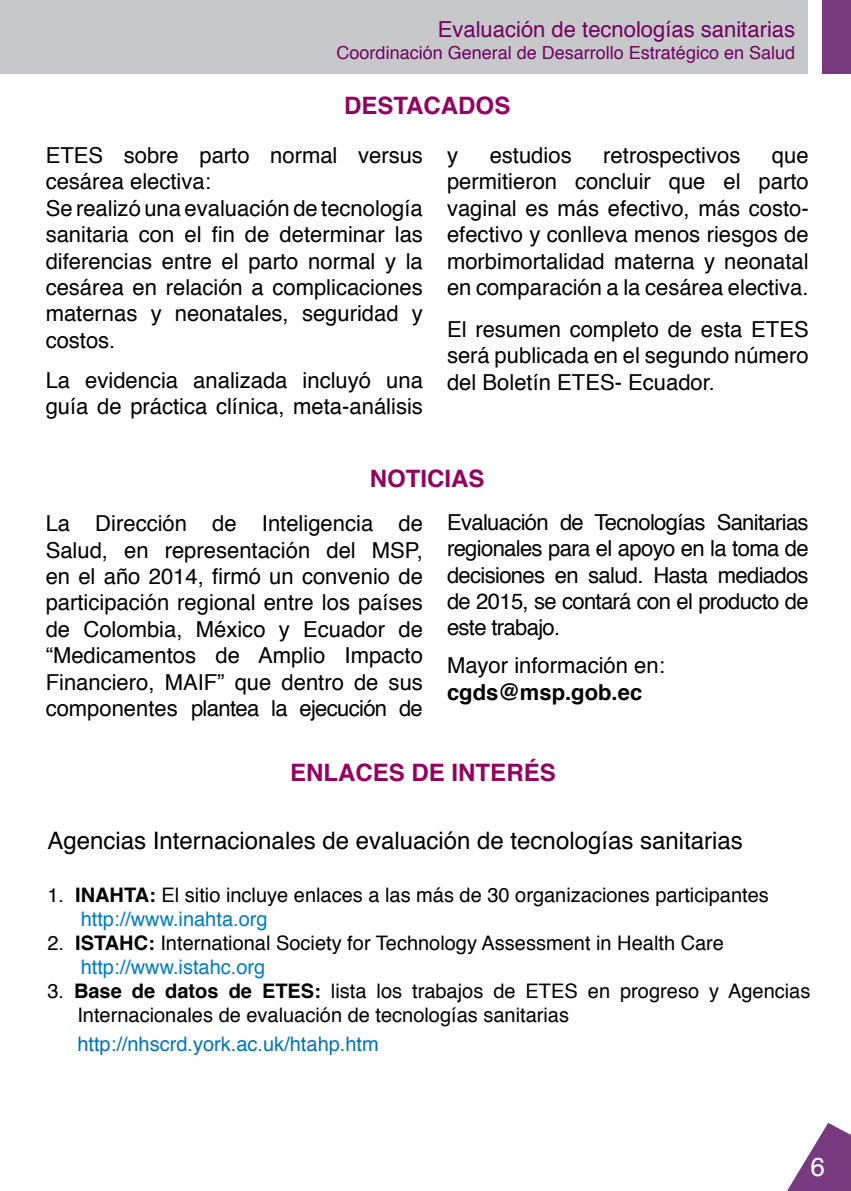
<style>
.page{position:relative;width:851px;height:1191px;background:#fff}
.page>*{position:absolute;margin:0;border:0;box-sizing:border-box;transform-origin:0 0}
.t1{font:26px "Helvetica";color:#fff}
.t2{font:24px "Helvetica";color:#000}
.t3{font:700 24px "Helvetica";color:#930060}
.t4{font:22px/26.4px "Helvetica";color:#000}
.t5{font:22px/26.4px "Helvetica";letter-spacing:-.03em;color:#000}
.t6{font:22px "Helvetica";color:#730062}
.t7{font:700 22px "Helvetica";color:#000}
.t8{font:20px/24px "Helvetica";color:#000}
.t9{font:20px "Helvetica";color:#0074b5}
.t10{font:20px "Helvetica";color:#007bc1}
.t11{font:700 20px "Helvetica";color:#000}
.t12{font:18px "Helvetica";color:#730062}
.s1{font-weight:700}
.s2{color:#007bc1}
</style>
<div class="page">
<div style="left:821px;top:0;width:29px;height:74px;background:#773a7e"></div>
<div style="left:0;top:0;width:807px;height:74px;background:#c7c8ca"></div>
<svg style="left:787px;top:1123px;width:63px;height:68px"></svg>
<p class="t6" style="left:438px;top:13px;width:359px">Evaluación de tecnologías sanitarias</p>
<p class="t12" style="left:676px;top:39px;width:121px">́gico en Salud</p>
<p class="t12" style="left:336px;top:39px;width:92px">Coordinacio</p>
<p class="t12" style="left:422px;top:39px;width:265px">ń General de Desarrollo Estrate</p>
<p class="t3" style="left:344px;top:87px;width:168px">DESTACADOS</p>
<p class="t4" style="left:80px;top:143px;width:132px;text-indent:-34px">ETES<br>́rea electiva:</p>
<p class="t4" style="left:124px;top:143px;width:57px">sobre</p>
<p class="t4" style="left:199px;top:143px;width:52px">parto</p>
<p class="t4" style="left:46px;top:169px;width:41px">cesa</p>
<p class="t4" style="left:270px;top:143px;width:69px">normal</p>
<p class="t4" style="left:358px;top:143px;width:66px">versus</p>
<p class="t4" style="left:46px;top:196px;width:90px">Se realizo</p>
<p class="t4" style="left:129px;top:196px;width:7px">́</p>
<p class="t4" style="left:144px;top:196px;width:128px">una evaluacio</p>
<p class="t4" style="left:265px;top:196px;width:159px">ń de tecnologi á</p>
<p class="t4" style="left:212px;top:222px;width:25px">fin</p>
<p class="t4" style="left:245px;top:222px;width:26px">de</p>
<p class="t4" style="left:279px;top:222px;width:107px">determinar</p>
<p class="t4" style="left:46px;top:222px;width:85px">sanitaria</p>
<p class="t4" style="left:46px;top:248px;width:378px">diferencias entre el parto normal y la</p>
<p class="t4" style="left:218px;top:275px;width:206px">ań complicaciones</p>
<p class="t4" style="left:184px;top:222px;width:19px">el</p>
<p class="t4" style="left:395px;top:222px;width:30px">las</p>
<p class="t4" style="left:139px;top:222px;width:37px">con</p>
<p class="t4" style="left:46px;top:275px;width:41px">cesa</p>
<p class="t4" style="left:80px;top:275px;width:145px">́rea en relacio</p>
<p class="t4" style="left:46px;top:301px;width:93px">maternas costos.</p>
<p class="t4" style="left:151px;top:301px;width:12px">y</p>
<p class="t4" style="left:175px;top:301px;width:115px">neonatales,</p>
<p class="t4" style="left:302px;top:301px;width:98px">seguridad</p>
<p class="t4" style="left:412px;top:301px;width:12px">y</p>
<p class="t4" style="left:46px;top:368px;width:26px">La</p>
<p class="t4" style="left:85px;top:368px;width:94px">evidencia</p>
<p class="t4" style="left:193px;top:368px;width:96px">analizada</p>
<p class="t4" style="left:302px;top:368px;width:63px">incluyo</p>
<p class="t4" style="left:359px;top:368px;width:7px">́</p>
<p class="t4" style="left:386px;top:368px;width:38px">una</p>
<p class="t4" style="left:46px;top:394px;width:111px">gui á de pra</p>
<p class="t4" style="left:150px;top:394px;width:231px">́ctica clínica, meta-ana</p>
<p class="t4" style="left:374px;top:394px;width:50px">́lisis</p>
<p class="t4" style="left:447px;top:143px;width:12px">y</p>
<p class="t4" style="left:489px;top:143px;width:83px">estudios</p>
<p class="t4" style="left:603px;top:143px;width:138px">retrospectivos</p>
<p class="t4" style="left:771px;top:143px;width:38px">que</p>
<p class="t4" style="left:447px;top:169px;width:112px">permitieron</p>
<p class="t4" style="left:447px;top:222px;width:363px">efectivo y conlleva menos riesgos de</p>
<p class="t4" style="left:575px;top:169px;width:77px">concluir</p>
<p class="t4" style="left:723px;top:169px;width:19px">el</p>
<p class="t4" style="left:758px;top:169px;width:52px">parto</p>
<p class="t4" style="left:668px;top:169px;width:38px">que</p>
<p class="t4" style="left:447px;top:196px;width:136px">vaginal es ma</p>
<p class="t4" style="left:447px;top:248px;width:363px;text-align:right">morbimortalidad materna y neonatal ́rea electiva.</p>
<p class="t4" style="left:575px;top:196px;width:148px">ś efectivo, ma</p>
<p class="t4" style="left:716px;top:196px;width:93px">ś costo-</p>
<p class="t4" style="left:447px;top:267px;width:363px;line-height:42px">en comparacio<br>El resumen completo de esta ETES</p>
<p class="t4" style="left:494px;top:343px;width:315px">publicada en el segundo ́n u mero</p>
<p class="t4" style="left:577px;top:275px;width:109px">l aań cesa</p>
<p class="t4" style="left:447px;top:343px;width:269px">sera<br>del Boleti ń ETES- Ecuador.</p>
<p class="t4" style="left:477px;top:343px;width:7px">́</p>
<p class="t3" style="left:370px;top:459px;width:116px">NOTICIAS</p>
<p class="t4" style="left:46px;top:511px;width:26px">La</p>
<p class="t4" style="left:95px;top:511px;width:74px">Direccio</p>
<p class="t4" style="left:162px;top:511px;width:26px">ń</p>
<p class="t4" style="left:212px;top:511px;width:26px">de</p>
<p class="t4" style="left:262px;top:511px;width:113px">Inteligencia</p>
<p class="t4" style="left:398px;top:511px;width:26px">de</p>
<p class="t4" style="left:46px;top:537px;width:64px">Salud,</p>
<p class="t4" style="left:124px;top:537px;width:26px">en</p>
<p class="t4" style="left:165px;top:537px;width:147px">representación</p>
<p class="t4" style="left:326px;top:537px;width:31px">del</p>
<p class="t4" style="left:372px;top:537px;width:52px">MSP,</p>
<p class="t4" style="left:145px;top:564px;width:279px;text-indent:-99px">en el õa n 2014, firmo<br>ń regional entre los países</p>
<p class="t4" style="left:249px;top:564px;width:7px">́</p>
<p class="t4" style="left:269px;top:564px;width:155px">un convenio de</p>
<p class="t4" style="left:46px;top:590px;width:106px">participacio</p>
<p class="t4" style="left:46px;top:616px;width:26px">de</p>
<p class="t4" style="left:83px;top:616px;width:101px">Colombia,</p>
<p class="t4" style="left:196px;top:616px;width:25px">Me</p>
<p class="t4" style="left:214px;top:616px;width:53px">́xico</p>
<p class="t4" style="left:279px;top:616px;width:12px">y</p>
<p class="t4" style="left:303px;top:616px;width:83px">Ecuador</p>
<p class="t4" style="left:398px;top:616px;width:26px">de</p>
<p class="t4" style="left:46px;top:643px;width:152px">“Medicamentos</p>
<p class="t4" style="left:215px;top:643px;width:26px">de</p>
<p class="t4" style="left:258px;top:643px;width:69px">Amplio</p>
<p class="t4" style="left:344px;top:643px;width:80px">Impacto</p>
<p class="t4" style="left:46px;top:669px;width:110px">Financiero,</p>
<p class="t4" style="left:165px;top:669px;width:61px">MAIF”</p>
<p class="t4" style="left:235px;top:669px;width:38px">que</p>
<p class="t4" style="left:281px;top:669px;width:64px">dentro</p>
<p class="t4" style="left:354px;top:669px;width:26px">de</p>
<p class="t4" style="left:388px;top:669px;width:36px">sus</p>
<p class="t4" style="left:46px;top:696px;width:134px">componentes</p>
<p class="t5" style="left:191px;top:696px;width:70px">plantea</p>
<p class="t4" style="left:271px;top:696px;width:18px">la</p>
<p class="t5" style="left:299px;top:696px;width:71px">ejecucio</p>
<p class="t4" style="left:363px;top:696px;width:25px">ń</p>
<p class="t4" style="left:399px;top:696px;width:25px">de</p>
<p class="t5" style="left:716px;top:509px;width:93px">Sanitarias</p>
<p class="t5" style="left:447px;top:509px;width:85px">Evaluacio</p>
<p class="t5" style="left:447px;top:536px;width:363px">regionales para el apoyo en la toma de</p>
<p class="t5" style="left:447px;top:562px;width:363px">decisiones en salud. Hasta mediados</p>
<p class="t5" style="left:637px;top:589px;width:173px">con el producto de</p>
<p class="t4" style="left:525px;top:509px;width:25px">ń</p>
<p class="t5" style="left:594px;top:509px;width:112px">Tecnologías</p>
<p class="t4" style="left:560px;top:509px;width:25px">de</p>
<p class="t5" style="left:447px;top:589px;width:179px">de 2015, se contara este trabajo.</p>
<p class="t4" style="left:603px;top:653px;width:63px">ń en:</p>
<p class="t4" style="left:619px;top:589px;width:7px">́</p>
<p class="t4" style="left:447px;top:653px;width:163px">Mayor informacio</p>
<p class="t7" style="left:447px;top:674px;width:197px">cgds@msp.gob.ec</p>
<p class="t3" style="left:290px;top:753px;width:251px">ENLACES DE INTERE</p>
<p class="t3" style="left:523px;top:753px;width:34px">́S</p>
<p class="t2" style="left:47px;top:822px;width:404px">Agencias Internacionales de evaluacio</p>
<p class="t8" style="left:433px;top:883px;width:337px">ś de 30 organizaciones participantes</p>
<p class="t2" style="left:444px;top:822px;width:300px">ń de tecnologías sanitarias</p>
<p class="t8" style="left:75px;top:883px;width:364px"><span class="s1">INAHTA:</span> El sitio incluye enlaces a las ma</p>
<p class="t8" style="left:47px;top:883px;width:18px">1.</p>
<p class="t8" style="left:47px;top:931px;width:18px">2.</p>
<p class="t8" style="left:47px;top:979px;width:18px">3.</p>
<p class="t8" style="left:75px;top:907px;width:650px"><span class="s2">http://www.inahta.org<br></span><span class="s1">ISTAHC:</span> International Society for Technology Assessment in Health Care</p>
<p class="t10" style="left:81px;top:951px;width:186px">http://www.istahc.org</p>
<p class="t11" style="left:74px;top:974px;width:49px">Base</p>
<p class="t11" style="left:132px;top:974px;width:25px">de</p>
<p class="t11" style="left:165px;top:974px;width:55px">datos</p>
<p class="t11" style="left:229px;top:974px;width:25px">de</p>
<p class="t11" style="left:262px;top:974px;width:60px">ETES:</p>
<p class="t8" style="left:331px;top:979px;width:37px">lista</p>
<p class="t8" style="left:376px;top:979px;width:27px">los</p>
<p class="t8" style="left:412px;top:979px;width:73px">trabajos</p>
<p class="t8" style="left:493px;top:979px;width:24px">de</p>
<p class="t8" style="left:525px;top:979px;width:54px">ETES</p>
<p class="t8" style="left:587px;top:979px;width:24px">en</p>
<p class="t8" style="left:620px;top:979px;width:80px">progreso</p>
<p class="t8" style="left:709px;top:979px;width:103px">y Agencias</p>
<p class="t8" style="left:77px;top:1003px;width:249px">Internacionales de evaluacio</p>
<p class="t9" style="left:77px;top:1028px;width:303px">http://nhscrd.york.ac.uk/htahp.htm</p>
<p class="t8" style="left:320px;top:1003px;width:251px">ń de tecnologías sanitarias</p>
<p class="t1" style="left:810px;top:1147px;width:16px">6</p>
</div>
